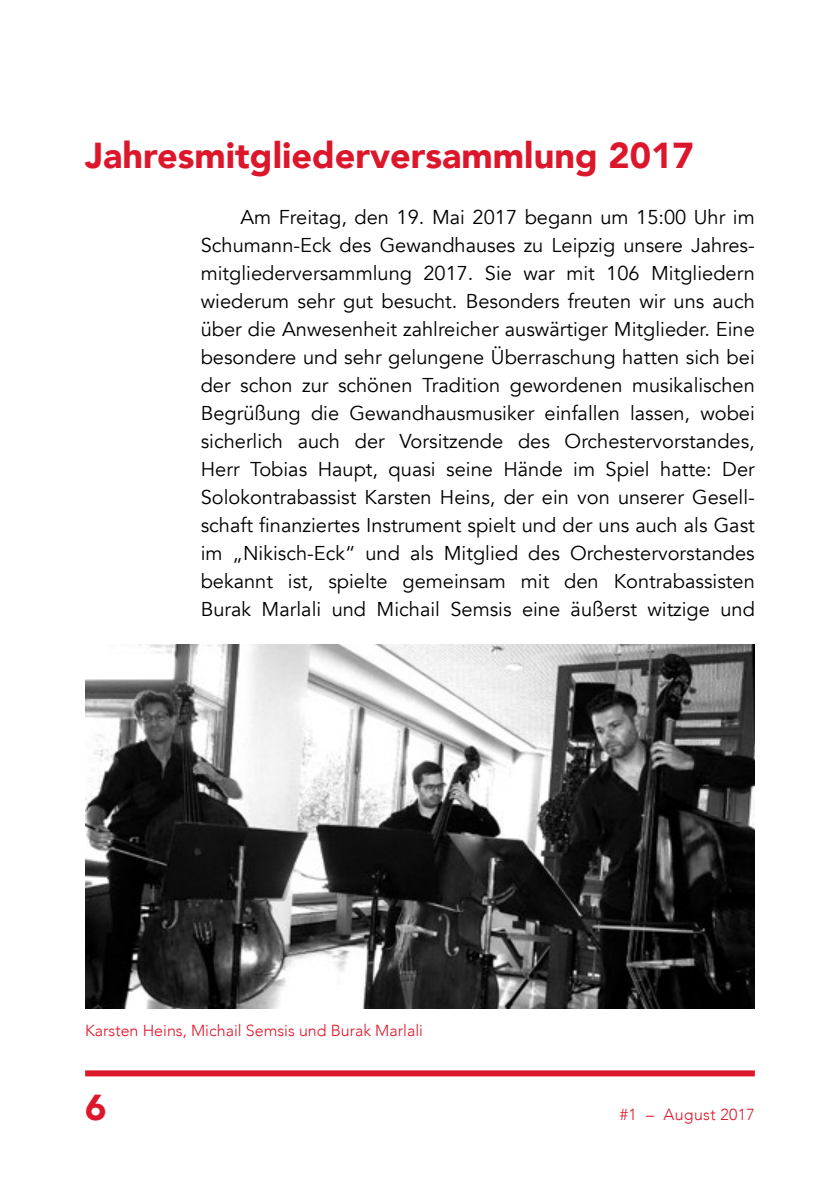
<style>
.page{position:relative;width:840px;height:1191px;background:#fff}
.page>*{position:absolute;margin:0;border:0;box-sizing:border-box;transform-origin:0 0}
.t1{font:900 36px "Avenir";color:#dd172b}
.t2{font:20px/28px "Avenir";color:#000;text-align:justify}
.t3{font:300 16px "Avenir";color:#dd172b}
.t4{font:300 16px "Avenir";letter-spacing:.02em;color:#dd172b}
</style>
<div class="page">
<div style="left:85px;top:1070px;width:669px;height:6px;background:#dd172b"></div>
<img style="left:85px;top:644px;width:669px;height:364px">
<h1 class="t1" style="left:85px;top:125px;width:609px">Jahresmitgliederversammlung 2017</h1>
<p class="t2" style="left:201px;top:203px;width:555px;text-indent:40px">Am Freitag, den 19. Mai 2017 begann um 15:00 Uhr im Schumann-Eck des Gewandhauses zu Leipzig unsere Jahres&shy;mitgliederversammlung 2017. Sie war mit 106 Mitgliedern wiederum sehr gut besucht. Besonders freuten wir uns auch über die Anwesenheit zahlreicher auswärtiger Mitglieder. Eine besondere und sehr gelungene Überraschung hatten sich bei der schon zur schönen Tradition gewordenen musikalischen Begrüßung die Gewandhausmusiker einfallen lassen, wobei sicherlich auch der Vorsitzende des Orchestervorstandes, Herr Tobias Haupt, quasi seine Hände im Spiel hatte: Der Solokontrabassist Karsten Heins, der ein von unserer Gesell&shy;schaft finanziertes Instrument spielt und der uns auch als Gast im „Nikisch-Eck“ und als Mitglied des Orchestervorstandes bekannt ist, spielte gemeinsam mit den Kontrabassisten Burak Marlali und Michail Semsis eine äußerst witzige und</p>
<p class="t3" style="left:85px;top:1021px;width:339px">Karsten Heins, Michail Semsis und Burak Marlali</p>
<h1 class="t1" style="left:85px;top:1077px;width:23px">6</h1>
<p class="t4" style="left:619px;top:1105px;width:136px">#1 – August 2017</p>
</div>
